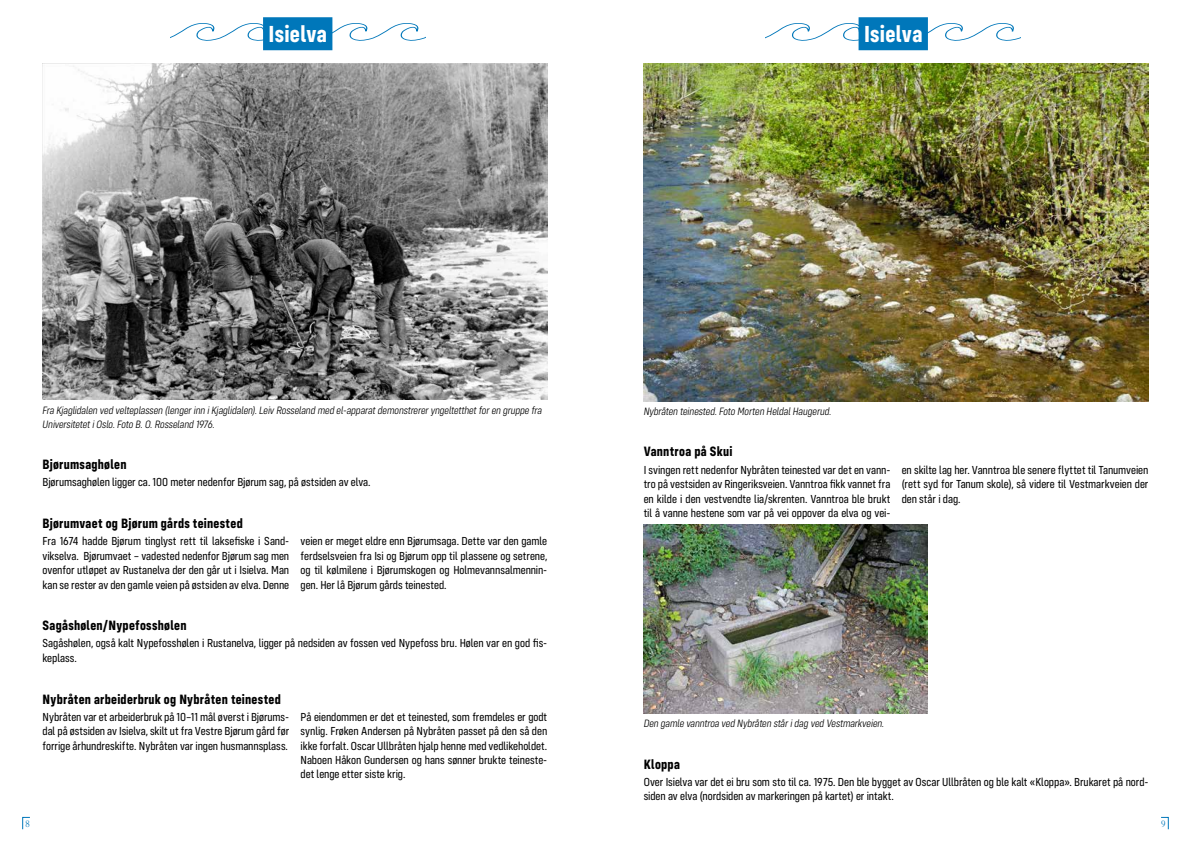
<style>
.page{position:relative;width:1191px;height:842px;background:#fff}
.page>*{position:absolute;margin:0;border:0;box-sizing:border-box;transform-origin:0 0}
.t1{font:700 24px "Config Condensed";letter-spacing:.01em;color:#fff}
.t2{font:700 14px "Config Condensed";letter-spacing:.02em;color:#000}
.t3{font:12px/14.4px "Config Condensed";letter-spacing:-.005em;color:#000;text-align:justify}
.t4{font:italic 300 11px/13.2px "Config Condensed";letter-spacing:-.005em;color:#000}
.t5{font:9px "Bembo Titling MT Std";color:#0077ba}
</style>
<div class="page">
<svg style="left:170px;top:22px;width:255px;height:19px"></svg>
<svg style="left:765px;top:23px;width:255px;height:18px"></svg>
<img style="left:43px;top:64px;width:504px;height:336px">
<svg style="left:22px;top:816px;width:8px;height:14px"></svg>
<svg style="left:1161px;top:816px;width:8px;height:14px"></svg>
<img style="left:643px;top:64px;width:505px;height:338px">
<img style="left:643px;top:525px;width:284px;height:189px">
<div style="left:263px;top:17px;width:69px;height:33px;background:#0077ba"></div>
<div style="left:858px;top:17px;width:70px;height:33px;background:#0077ba"></div>
<h1 class="t1" style="left:268px;top:20px;width:60px">Isielva</h1>
<h1 class="t1" style="left:864px;top:20px;width:60px">Isielva</h1>
<p class="t4" style="left:43px;top:404px;width:501px">Fra Kjaglidalen ved velteplassen (lenger inn i Kjaglidalen). Leiv Rosseland med el-apparat demonstrerer yngeltetthet for en gruppe fra<br>Universitetet i Oslo. Foto B. O. Rosseland 1976.</p>
<p class="t2" style="left:43px;top:456px;width:86px">Bjørumsaghølen</p>
<p class="t3" style="left:43px;top:475px;width:329px">Bjørumsaghølen ligger ca. 100 meter nedenfor Bjørum sag, på østsiden av elva.</p>
<p class="t2" style="left:43px;top:515px;width:202px">Bjørumvaet og Bjørum gårds teinested</p>
<p class="t3" style="left:43px;top:534px;width:248px">Fra 1674 hadde Bjørum tinglyst rett til laksefiske i Sand&shy;vikselva. Bjørumvaet – vadested nedenfor Bjørum sag men ovenfor utløpet av Rustanelva der den går ut i Isielva. Man kan se rester av den gamle veien på østsiden av elva. Denne</p>
<p class="t3" style="left:300px;top:534px;width:248px">veien er meget eldre enn Bjørumsaga. Dette var den gamle ferdselsveien fra Isi og Bjørum opp til plassene og setrene, og til kølmilene i Bjørumskogen og Holmevannsalmennin&shy;gen. Her lå Bjørum gårds teinested.</p>
<p class="t2" style="left:43px;top:617px;width:145px">Sagåshølen/Nypefosshølen</p>
<p class="t3" style="left:43px;top:636px;width:506px">Sagåshølen, også kalt Nypefosshølen i Rustanelva, ligger på nedsiden av fossen ved Nypefoss bru. Hølen var en god fis&shy;keplass.</p>
<p class="t2" style="left:43px;top:691px;width:240px">Nybråten arbeiderbruk og Nybråten teinested</p>
<p class="t3" style="left:43px;top:709px;width:248px">Nybråten var et arbeiderbruk på 10–11 mål øverst i Bjørums&shy;dal på østsiden av Isielva, skilt ut fra Vestre Bjørum gård før forrige århundreskifte. Nybråten var ingen husmannsplass.</p>
<p class="t3" style="left:300px;top:709px;width:248px">På eiendommen er det et teinested, som fremdeles er godt synlig. Frøken Andersen på Nybråten passet på den så den ikke forfalt. Oscar Ullbråten hjalp henne med vedlikeholdet.<br>Naboen Håkon Gundersen og hans sønner brukte teineste&shy;det lenge etter siste krig.</p>
<p class="t4" style="left:643px;top:405px;width:189px">Nybråten teinested. Foto Morten Heldal Haugerud.</p>
<p class="t2" style="left:643px;top:444px;width:90px">Vanntroa på Skui</p>
<p class="t3" style="left:643px;top:462px;width:248px">I svingen rett nedenfor Nybråten teinested var det en vann&shy;tro på vestsiden av Ringeriksveien. Vanntroa fikk vannet fra en kilde i den vestvendte lia/skrenten. Vanntroa ble brukt til å vanne hestene som var på vei oppover da elva og vei-</p>
<p class="t3" style="left:901px;top:462px;width:248px">en skilte lag her. Vanntroa ble senere flyttet til Tanumveien (rett syd for Tanum skole), så videre til Vestmarkveien der den står i dag.</p>
<p class="t4" style="left:643px;top:717px;width:242px">Den gamle vanntroa ved Nybråten står i dag ved Vestmarkveien.</p>
<p class="t2" style="left:643px;top:756px;width:38px">Kloppa</p>
<p class="t3" style="left:643px;top:775px;width:506px">Over Isielva var det ei bru som sto til ca. 1975. Den ble bygget av Oscar Ullbråten og ble kalt «Kloppa». Brukaret på nord&shy;siden av elva (nordsiden av markeringen på kartet) er intakt.</p>
<p class="t5" style="left:26px;top:818px;width:6px">8</p>
<p class="t5" style="left:1161px;top:818px;width:6px">9</p>
</div>
